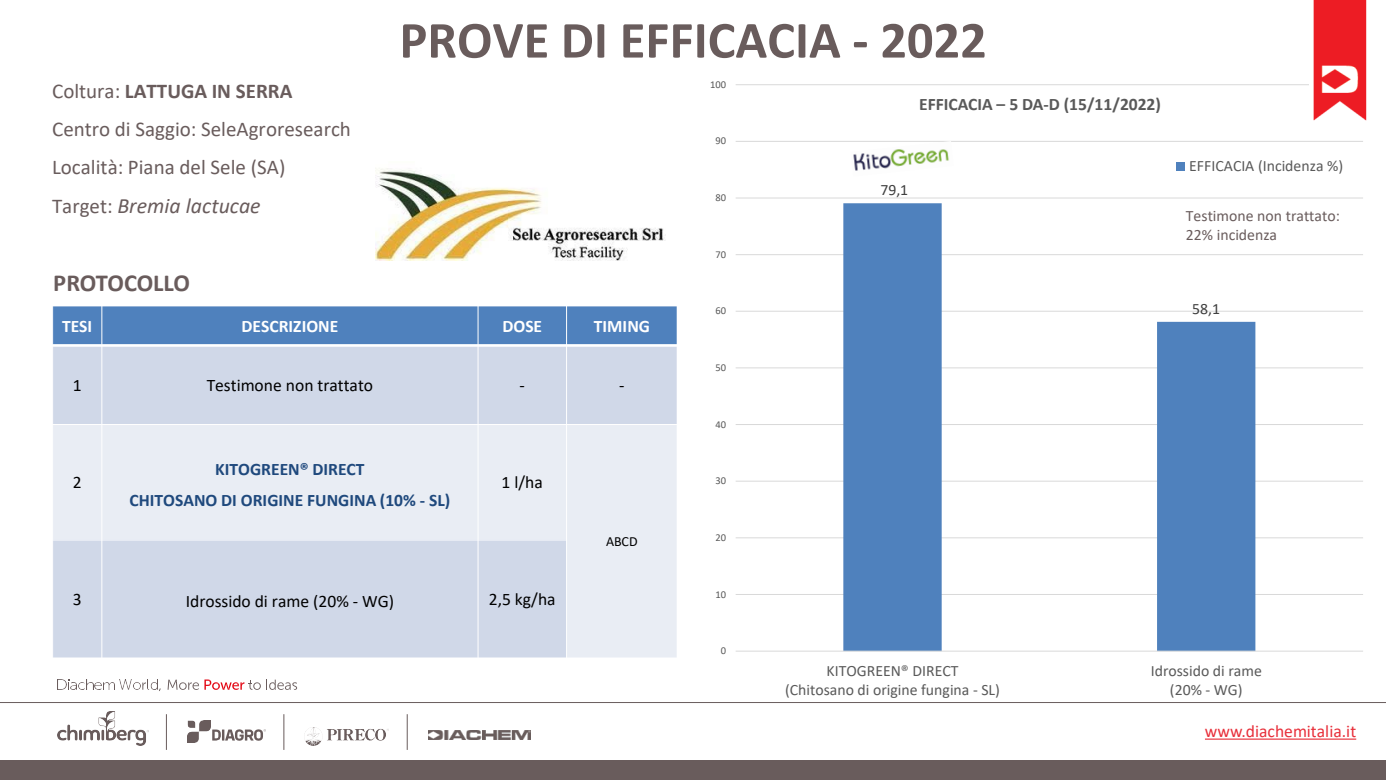
<style>
.page{position:relative;width:1386px;height:780px;background:#fff}
.page>*{position:absolute;margin:0;border:0;box-sizing:border-box;transform-origin:0 0}
.t1{font:700 52.5px "Calibri";color:#695c5c}
.t2{font:700 24.5px "Calibri";letter-spacing:-.01em;color:#695c5c}
.t3{font:italic 21.88px "Calibri";color:#695c5c}
.t4{font:21px "Calibri";color:#695c5c}
.t5{font:700 21px "Calibri";color:#695c5c}
.t6{font:17.5px "Calibri";color:#000}
.t7{font:700 17.5px "Calibri";color:#1f497d}
.t8{font:700 17.5px "Calibri";color:#595959}
.t9{font:700 17.5px "Calibri";color:#fff}
.t10{font:17.5px "Calibri";color:#e82f3a}
.t11{font:15.75px/19.2px "Calibri";color:#595959;text-align:center}
.t12{font:15.75px "Calibri";color:#695c5c}
.t13{font:15.75px "Calibri";color:#404040}
.t14{font:14px "Calibri";color:#000}
.t15{font:10.5px "Calibri";letter-spacing:.005em;color:#595959}
.s1{font-weight:400}
.s2{font-style:normal;font-size:21px}
</style>
<div class="page">
<svg style="left:167px;top:679px;width:130px;height:10px"></svg>
<svg style="left:58px;top:679px;width:56px;height:10px"></svg>
<img style="left:120px;top:679px;width:20px;height:10px">
<svg style="left:142px;top:679px;width:19px;height:11px"></svg>
<hr style="left:0;top:702px;width:1385px;height:1px;background:#695c5c">
<div style="left:0;top:760px;width:1385px;height:19px;background:#695c5c"></div>
<hr style="left:166px;top:713px;width:1px;height:36px;background:#695c5c">
<hr style="left:284px;top:713px;width:1px;height:36px;background:#695c5c">
<hr style="left:407px;top:713px;width:1px;height:36px;background:#695c5c">
<img style="left:188px;top:720px;width:22px;height:22px">
<svg style="left:212px;top:729px;width:54px;height:11px"></svg>
<img style="left:305px;top:727px;width:84px;height:18px">
<img style="left:58px;top:711px;width:90px;height:34px">
<img style="left:429px;top:730px;width:101px;height:9px">
<svg style="left:1205px;top:738px;width:150px;height:1px"></svg>
<div style="left:53px;top:306px;width:49px;height:39px;background:#4f81bd"></div>
<div style="left:102px;top:306px;width:376px;height:39px;background:#4f81bd"></div>
<div style="left:478px;top:306px;width:88px;height:39px;background:#4f81bd"></div>
<div style="left:566px;top:306px;width:111px;height:39px;background:#4f81bd"></div>
<div style="left:53px;top:345px;width:49px;height:79px;background:#d0d8e8"></div>
<div style="left:102px;top:345px;width:376px;height:79px;background:#d0d8e8"></div>
<div style="left:478px;top:345px;width:88px;height:79px;background:#d0d8e8"></div>
<div style="left:566px;top:345px;width:111px;height:79px;background:#d0d8e8"></div>
<div style="left:53px;top:424px;width:49px;height:115px;background:#e9edf4"></div>
<div style="left:102px;top:424px;width:376px;height:115px;background:#e9edf4"></div>
<div style="left:478px;top:424px;width:88px;height:115px;background:#e9edf4"></div>
<div style="left:566px;top:424px;width:111px;height:233px;background:#e9edf4"></div>
<div style="left:53px;top:539px;width:49px;height:118px;background:#d0d8e8"></div>
<div style="left:102px;top:539px;width:376px;height:118px;background:#d0d8e8"></div>
<div style="left:478px;top:539px;width:88px;height:118px;background:#d0d8e8"></div>
<hr style="left:101px;top:305px;width:1px;height:353px;background:#fff">
<hr style="left:477px;top:305px;width:1px;height:353px;background:#fff">
<hr style="left:566px;top:305px;width:1px;height:353px;background:#fff">
<hr style="left:52px;top:344px;width:625px;height:2px;background:#fff">
<hr style="left:52px;top:424px;width:625px;height:1px;background:#fff">
<hr style="left:52px;top:539px;width:515px;height:1px;background:#fff">
<hr style="left:676px;top:305px;width:1px;height:353px;background:#fff">
<hr style="left:735px;top:594px;width:627px;height:1px;background:#d9d9d9">
<hr style="left:735px;top:537px;width:627px;height:1px;background:#d9d9d9">
<hr style="left:735px;top:480px;width:627px;height:1px;background:#d9d9d9">
<hr style="left:735px;top:424px;width:627px;height:1px;background:#d9d9d9">
<hr style="left:735px;top:367px;width:627px;height:1px;background:#d9d9d9">
<hr style="left:735px;top:311px;width:627px;height:1px;background:#d9d9d9">
<hr style="left:735px;top:254px;width:627px;height:1px;background:#d9d9d9">
<hr style="left:735px;top:197px;width:627px;height:1px;background:#d9d9d9">
<hr style="left:735px;top:141px;width:627px;height:1px;background:#d9d9d9">
<hr style="left:735px;top:84px;width:627px;height:1px;background:#d9d9d9">
<svg style="left:843px;top:203px;width:412px;height:447px"></svg>
<hr style="left:735px;top:650px;width:627px;height:1px;background:#d9d9d9">
<div style="left:1176px;top:162px;width:9px;height:9px;background:#4f81bd"></div>
<img style="left:853px;top:141px;width:98px;height:30px">
<img style="left:375px;top:168px;width:290px;height:92px">
<img style="left:1309px;top:0;width:58px;height:121px">
<p class="t5" style="left:52px;top:76px;width:242px"><span class="s1">Coltura:</span> LATTUGA IN SERRA</p>
<p class="t4" style="left:52px;top:114px;width:300px">Centro di Saggio: SeleAgroresearch</p>
<p class="t4" style="left:52px;top:152px;width:235px">Località: Piana del Sele (SA)</p>
<p class="t3" style="left:52px;top:190px;width:210px"><span class="s2">Target:</span> Bremia lactucae</p>
<p class="t1" style="left:399px;top:3px;width:588px">PROVE DI EFFICACIA - 2022</p>
<p class="t15" style="left:710px;top:77px;width:17px">100</p>
<p class="t15" style="left:715px;top:133px;width:12px">90</p>
<p class="t15" style="left:715px;top:190px;width:12px">80</p>
<p class="t15" style="left:715px;top:247px;width:12px">70</p>
<p class="t8" style="left:919px;top:92px;width:243px">EFFICACIA – 5 DA-D (15/11/2022)</p>
<p class="t13" style="left:880px;top:179px;width:29px">79,1</p>
<p class="t2" style="left:53px;top:265px;width:138px">PROTOCOLLO</p>
<p class="t9" style="left:62px;top:313px;width:32px">TESI</p>
<p class="t9" style="left:241px;top:313px;width:98px">DESCRIZIONE</p>
<p class="t9" style="left:502px;top:313px;width:41px">DOSE</p>
<p class="t9" style="left:593px;top:313px;width:58px">TIMING</p>
<p class="t6" style="left:73px;top:373px;width:10px">1</p>
<p class="t6" style="left:207px;top:373px;width:168px">Testimone non trattato</p>
<p class="t6" style="left:519px;top:373px;width:7px">-</p>
<p class="t6" style="left:619px;top:373px;width:7px">-</p>
<p class="t6" style="left:73px;top:470px;width:10px">2</p>
<p class="t7" style="left:215px;top:456px;width:151px">KITOGREEN® DIRECT</p>
<p class="t7" style="left:129px;top:488px;width:322px">CHITOSANO DI ORIGINE FUNGINA (10% - SL)</p>
<p class="t6" style="left:501px;top:470px;width:43px">1 l/ha</p>
<p class="t6" style="left:73px;top:586px;width:10px">3</p>
<p class="t6" style="left:186px;top:589px;width:210px">Idrossido di rame (20% - WG)</p>
<p class="t6" style="left:489px;top:586px;width:68px">2,5 kg/ha</p>
<p class="t14" style="left:606px;top:531px;width:33px">ABCD</p>
<p class="t15" style="left:715px;top:303px;width:12px">60</p>
<p class="t15" style="left:715px;top:360px;width:12px">50</p>
<p class="t15" style="left:715px;top:416px;width:12px">40</p>
<p class="t15" style="left:715px;top:473px;width:12px">30</p>
<p class="t15" style="left:715px;top:530px;width:12px">20</p>
<p class="t15" style="left:715px;top:586px;width:12px">10</p>
<p class="t15" style="left:720px;top:643px;width:7px">0</p>
<p class="t11" style="left:1189px;top:156px;width:155px">EFFICACIA (Incidenza %)</p>
<p class="t12" style="left:1185px;top:205px;width:155px">Testimone non trattato:</p>
<p class="t12" style="left:1185px;top:224px;width:93px">22% incidenza</p>
<p class="t13" style="left:1192px;top:297px;width:29px">58,1</p>
<p class="t11" style="left:785px;top:660px;width:216px">KITOGREEN® DIRECT<br>(Chitosano di origine fungina - SL)</p>
<p class="t11" style="left:1150px;top:660px;width:113px">Idrossido di rame (20% - WG)</p>
<p class="t10" style="left:1204px;top:718px;width:153px">www.diachemitalia.it</p>
</div>
